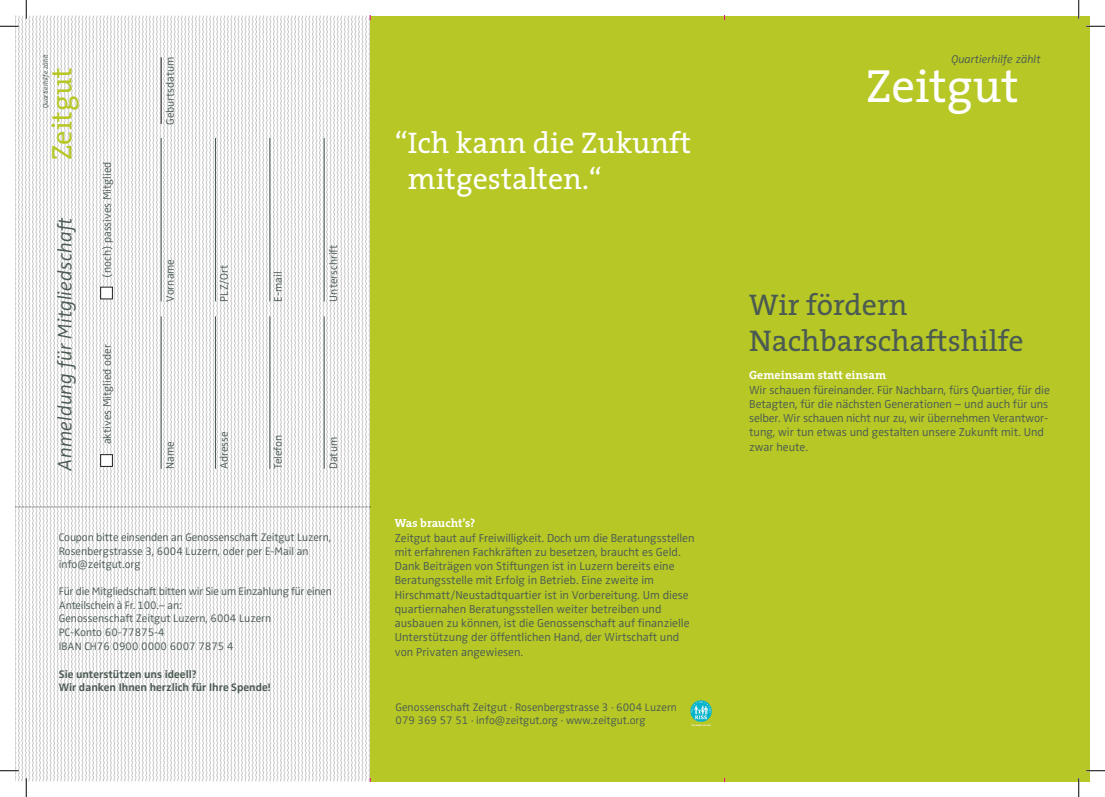
<style>
.page{position:relative;width:1105px;height:797px;background:#fff}
.page>*{position:absolute;margin:0;border:0;box-sizing:border-box;transform-origin:0 0}
.t1{font:46.88px "The Serif";color:#fff}
.t2{font:30px "The Serif";color:#fff}
.t3{font:30px "The Serif";color:#4b5a52}
.t4{font:28.38px "The Serif";color:#b6c726}
.t5{font:italic 300 20px "Zwo Pro";color:#4b5a52}
.t6{font:300 11.88px/14.2px "Zwo Pro";color:#4b5a52}
.t7{font:700 11.88px "The Serif";color:#fff}
.t8{font:italic 300 11.5px "Zwo Pro";color:#4b5a52}
.t9{font:300 11.25px/13.5px "Zwo Pro";color:#4b5a52}
.t10{font:300 11.25px/13.5px "Zwo Pro";letter-spacing:-.02em;color:#4b5a52}
.t11{font:700 11.25px "Zwo Pro";color:#4b5a52}
.t12{font:italic 300 7px "Zwo Pro";color:#4b5a52}
</style>
<div class="page">
<div style="left:370px;top:16px;width:719px;height:765px;background:#b6c726"></div>
<img style="left:690px;top:700px;width:22px;height:26px">
<svg style="left:1086px;top:25px;width:19px;height:2px"></svg>
<svg style="left:1086px;top:770px;width:19px;height:1px"></svg>
<svg style="left:0;top:0;width:371px;height:797px"></svg>
<svg style="left:1078px;top:0;width:1px;height:19px"></svg>
<svg style="left:1078px;top:778px;width:1px;height:19px"></svg>
<p class="t12" style="left:42px;top:108px;width:56px;rotate:-90deg">Quartierhilfe zählt</p>
<p class="t4" style="left:38px;top:160px;width:94px;rotate:-90deg">Zeitgut</p>
<p class="t5" style="left:53px;top:471px;width:255px;rotate:-90deg">Anmeldung für Mitgliedschaft</p>
<p class="t9" style="left:101px;top:277px;width:117px;rotate:-90deg">(noch) passives Mitglied</p>
<p class="t9" style="left:101px;top:444px;width:101px;rotate:-90deg">aktives Mitglied oder</p>
<p class="t9" style="left:163px;top:125px;width:70px;rotate:-90deg">Geburtsdatum</p>
<p class="t9" style="left:163px;top:301px;width:44px;rotate:-90deg">Vorname</p>
<p class="t9" style="left:217px;top:301px;width:38px;rotate:-90deg">PLZ/Ort</p>
<p class="t9" style="left:271px;top:301px;width:31px;rotate:-90deg">E-mail</p>
<p class="t9" style="left:327px;top:301px;width:58px;rotate:-90deg">Unterschrift</p>
<p class="t9" style="left:163px;top:469px;width:29px;rotate:-90deg">Name</p>
<p class="t9" style="left:217px;top:469px;width:39px;rotate:-90deg">Adresse</p>
<p class="t9" style="left:271px;top:469px;width:36px;rotate:-90deg">Telefon</p>
<p class="t9" style="left:327px;top:469px;width:34px;rotate:-90deg">Datum</p>
<p class="t9" style="left:59px;top:531px;width:274px">Coupon bitte einsenden an Genossenschaft Zeitgut Luzern,</p>
<p class="t9" style="left:59px;top:544px;width:251px">Rosenbergstrasse 3, 6004 Luzern, oder per E-Mail an info@zeitgut.org</p>
<p class="t10" style="left:59px;top:585px;width:275px">Für die Mitgliedschaft bitten wir Sie um Einzahlung für einen<br>Anteilschein à Fr. 100.– an:</p>
<p class="t9" style="left:59px;top:612px;width:214px">Genossenschaft Zeitgut Luzern, 6004 Luzern</p>
<p class="t9" style="left:59px;top:625px;width:107px">PC-Konto 60-77875-4</p>
<p class="t9" style="left:59px;top:639px;width:176px">IBAN CH76 0900 0000 6007 7875 4</p>
<p class="t11" style="left:59px;top:667px;width:139px">Sie unterstützen uns ideell?</p>
<p class="t11" style="left:59px;top:680px;width:213px">Wir danken Ihnen herzlich für Ihre Spende!</p>
<p class="t2" style="left:395px;top:118px;width:298px">“Ich kann die Zukunft</p>
<p class="t2" style="left:408px;top:154px;width:195px">mitgestalten.“</p>
<p class="t7" style="left:395px;top:513px;width:82px">Was braucht’s?</p>
<p class="t6" style="left:395px;top:531px;width:301px">Zeitgut baut auf Freiwilligkeit. Doch um die Beratungsstellen</p>
<p class="t6" style="left:395px;top:545px;width:296px">mit erfahrenen Fachkräften zu besetzen, braucht es Geld.<br>Dank Beiträgen von Stiftungen ist in Luzern bereits eine Beratungsstelle mit Erfolg in Betrieb. Eine zweite im Hirschmatt/Neustadtquartier ist in Vorbereitung. Um diese quartiernahen Beratungsstellen weiter betreiben und ausbauen zu können, ist die Genossenschaft auf finanzielle Unterstützung der öffentlichen Hand, der Wirtschaft und von Privaten angewiesen.</p>
<p class="t9" style="left:395px;top:700px;width:283px">Genossenschaft Zeitgut · Rosenbergstrasse 3 · 6004 Luzern</p>
<p class="t9" style="left:395px;top:714px;width:252px">079 369 57 51 · info@zeitgut.org · www.zeitgut.org</p>
<p class="t8" style="left:951px;top:52px;width:91px">Quartierhilfe zählt</p>
<p class="t1" style="left:866px;top:47px;width:154px">Zeitgut</p>
<p class="t3" style="left:749px;top:280px;width:160px">Wir fördern</p>
<p class="t3" style="left:749px;top:316px;width:276px">Nachbarschaftshilfe</p>
<p class="t7" style="left:749px;top:365px;width:138px">Gemeinsam statt einsam</p>
<p class="t6" style="left:749px;top:383px;width:302px">Wir schauen füreinander. Für Nachbarn, fürs Quartier, für die<br>Betagten, für die nächsten Generationen – und auch für uns selber. Wir schauen nicht nur zu, wir übernehmen Verantwor-</p>
<p class="t6" style="left:749px;top:425px;width:296px">tung, wir tun etwas und gestalten unsere Zukunft mit. Und zwar heute.</p>
</div>
